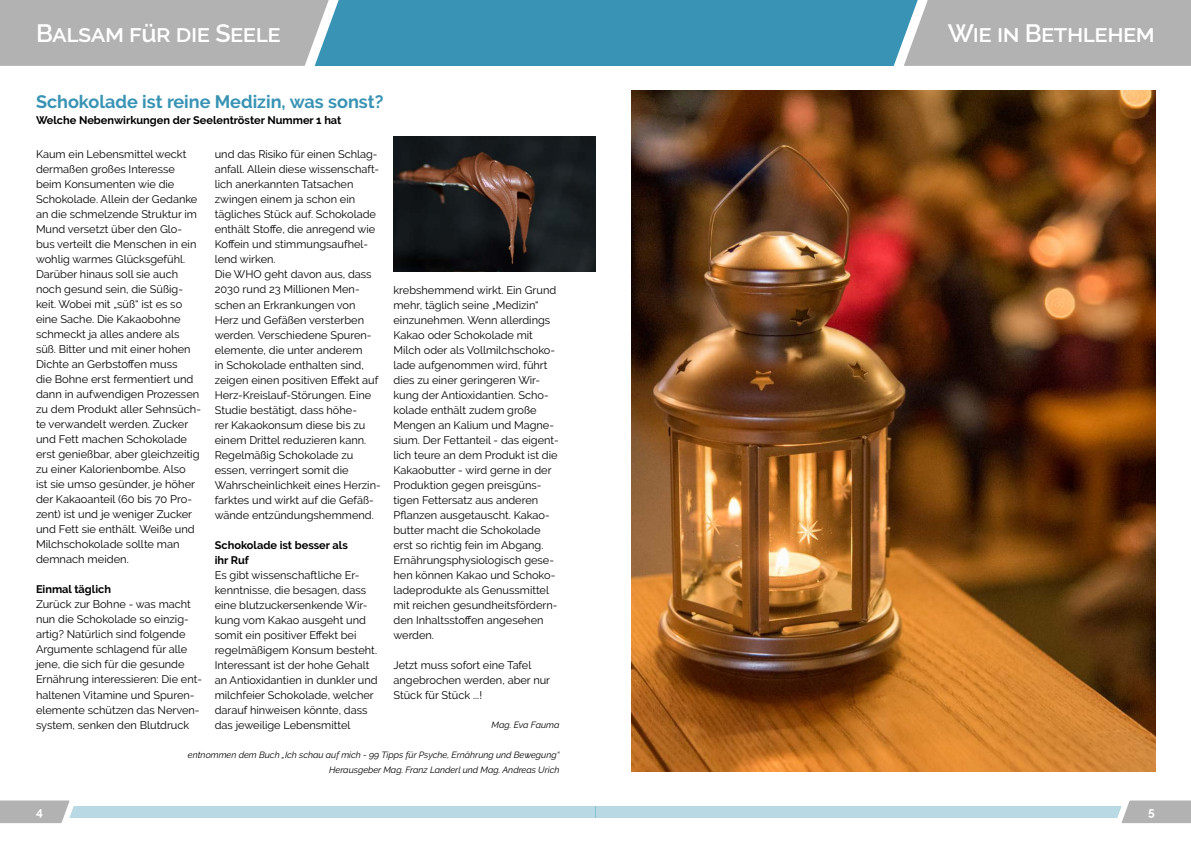
<style>
.page{position:relative;width:1191px;height:842px;background:#fff}
.page>*{position:absolute;margin:0;border:0;box-sizing:border-box;transform-origin:0 0}
.t1{font:600 25px "Raleway";letter-spacing:-.02em;color:#fff}
.t2{font:700 18px "Raleway";color:#3893b4}
.t3{font:700 12px "Raleway";color:#fff}
.t4{font:11px/15px "Raleway";color:#000}
.t5{font:700 11px/15px "Raleway";color:#000}
.t6{font:italic 9px/15px "Raleway";color:#000;text-align:right}
</style>
<div class="page">
<div style="left:0;top:806px;width:595px;height:11px;background:#b9d9e4"></div>
<div style="left:595px;top:806px;width:596px;height:11px;background:#b9d9e4"></div>
<div style="left:0;top:0;width:595px;height:66px;background:#3893b4"></div>
<div style="left:595px;top:0;width:596px;height:66px;background:#3893b4"></div>
<svg style="left:1109px;top:800px;width:82px;height:24px"></svg>
<svg style="left:0;top:800px;width:82px;height:24px"></svg>
<svg style="left:893px;top:0;width:298px;height:66px;background:#b0b3b4"></svg>
<img style="left:631px;top:91px;width:524px;height:680px">
<div style="left:0;top:0;width:339px;height:66px;background:#b3b2b2"></div>
<img style="left:393px;top:137px;width:202px;height:134px">
<h1 class="t1" style="left:36px;top:19px;width:246px">Balsam für die Seele</h1>
<h2 class="t2" style="left:36px;top:91px;width:349px">Schokolade ist reine Medizin, was sonst?</h2>
<p class="t5" style="left:36px;top:112px;width:307px">Welche Nebenwirkungen der Seelentröster Nummer 1 hat</p>
<p class="t4" style="left:36px;top:147px;width:167px">Kaum ein Lebensmittel weckt dermaßen großes Interesse beim Konsumenten wie die<br>Schokolade. Allein der Gedanke an die schmelzende Struktur im<br>Mund versetzt über den Glo&shy;bus verteilt die Menschen in ein wohlig warmes Glücksgefühl.<br>Darüber hinaus soll sie auch noch gesund sein, die Süßig&shy;keit. Wobei mit „süß“ ist es so eine Sache. Die Kakaobohne schmeckt ja alles andere als süß. Bitter und mit einer hohen<br>Dichte an Gerbstoffen muss<br>die Bohne erst fermentiert und dann in aufwendigen Prozessen zu dem Produkt aller Sehnsüch&shy;te verwandelt werden. Zucker und Fett machen Schokolade erst genießbar, aber gleichzeitig zu einer Kalorienbombe. Also<br>ist sie umso gesünder, je höher der Kakaoanteil (60 bis 70 Pro&shy;zent) ist und je weniger Zucker und Fett sie enthält. Weiße und<br>Milchschokolade sollte man demnach meiden.</p>
<p class="t5" style="left:36px;top:582px;width:77px">Einmal täglich</p>
<p class="t4" style="left:36px;top:597px;width:167px">Zurück zur Bohne - was macht nun die Schokolade so einzig&shy;artig? Natürlich sind folgende<br>Argumente schlagend für alle jene, die sich für die gesunde<br>Ernährung interessieren: Die ent&shy;haltenen Vitamine und Spuren&shy;elemente schützen das Nerven&shy;system, senken den Blutdruck</p>
<p class="t4" style="left:215px;top:147px;width:167px">und das Risiko für einen Schlag&shy;anfall. Allein diese wissenschaft&shy;lich anerkannten Tatsachen zwingen einem ja schon ein tägliches Stück auf. Schokolade enthält Stoffe, die anregend wie<br>Koffein und stimmungsaufhel&shy;lend wirken.<br>Die WHO geht davon aus, dass<br>2030 rund 23 Millionen Men&shy;schen an Erkrankungen von<br>Herz und Gefäßen versterben werden. Verschiedene Spuren&shy;elemente, die unter anderem<br>in Schokolade enthalten sind, zeigen einen positiven Effekt auf<br>Herz-Kreislauf-Störungen. Eine<br>Studie bestätigt, dass höhe-<br>rer Kakaokonsum diese bis zu einem Drittel reduzieren kann.<br>Regelmäßig Schokolade zu essen, verringert somit die<br>Wahrscheinlichkeit eines Herzin&shy;farktes und wirkt auf die Gefäß&shy;wände entzündungshemmend.</p>
<p class="t5" style="left:215px;top:537px;width:135px">Schokolade ist besser als ihr Ruf</p>
<p class="t4" style="left:215px;top:567px;width:164px">Es gibt wissenschaftliche Er&shy;kenntnisse, die besagen, dass eine blutzuckersenkende Wir&shy;kung vom Kakao ausgeht und somit ein positiver Effekt bei regelmäßigem Konsum besteht.<br>Interessant ist der hohe Gehalt an Antioxidantien in dunkler und milchfeier Schokolade, welcher darauf hinweisen könnte, dass das jeweilige Lebensmittel</p>
<p class="t4" style="left:393px;top:282px;width:167px">krebshemmend wirkt. Ein Grund mehr, täglich seine „Medizin“ einzunehmen. Wenn allerdings<br>Kakao oder Schokolade mit<br>Milch oder als Vollmilchschoko&shy;lade aufgenommen wird, führt dies zu einer geringeren Wir&shy;kung der Antioxidantien. Scho&shy;kolade enthält zudem große<br>Mengen an Kalium und Magne&shy;sium. Der Fettanteil - das eigent&shy;lich teure an dem Produkt ist die<br>Kakaobutter - wird gerne in der<br>Produktion gegen preisgüns&shy;tigen Fettersatz aus anderen<br>Pflanzen ausgetauscht. Kakao&shy;butter macht die Schokolade erst so richtig fein im Abgang.<br>Ernährungsphysiologisch gese&shy;hen können Kakao und Schoko&shy;ladeprodukte als Genussmittel mit reichen gesundheitsfördern&shy;den Inhaltsstoffen angesehen werden.</p>
<p class="t4" style="left:393px;top:657px;width:158px">Jetzt muss sofort eine Tafel angebrochen werden, aber nur<br>Stück für Stück ...!</p>
<p class="t6" style="left:491px;top:718px;width:69px">Mag. Eva Fauma</p>
<p class="t6" style="left:188px;top:748px;width:373px">entnommen dem Buch „Ich schau auf mich - 99 Tipps für Psyche, Ernährung und Bewegung“<br>Herausgeber Mag. Franz Landerl und Mag. Andreas Urich</p>
<h1 class="t1" style="left:948px;top:19px;width:208px">Wie in Bethlehem</h1>
<p class="t3" style="left:36px;top:805px;width:8px">4</p>
<p class="t3" style="left:1148px;top:805px;width:8px">5</p>
</div>
